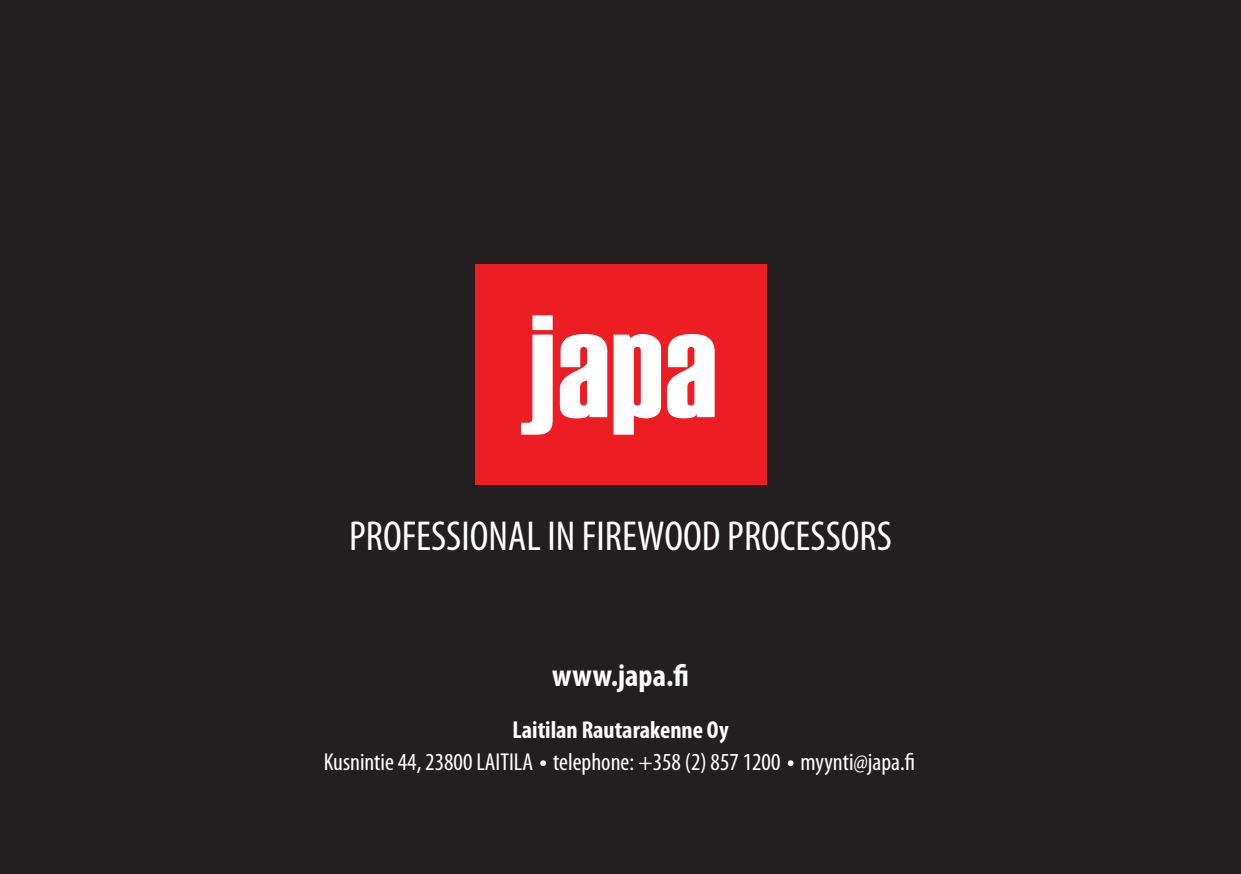
<style>
.page{position:relative;width:1241px;height:874px;background:#fff}
.page>*{position:absolute;margin:0;border:0;box-sizing:border-box;transform-origin:0 0}
.t1{font:condensed 42px "Myriad Pro";color:#fff}
.t2{font:700 condensed 31.5px "Myriad Pro";color:#fff}
.t3{font:condensed 24.5px "Myriad Pro";color:#fff}
.t4{font:700 condensed 24.5px "Myriad Pro";color:#fff}
</style>
<div class="page">
<div style="left:0;top:0;width:1240px;height:873px;background:#231f20"></div>
<svg style="left:540px;top:760px;width:6px;height:5px"></svg>
<svg style="left:787px;top:760px;width:6px;height:5px"></svg>
<div style="left:475px;top:264px;width:291px;height:220px;background:#ed1d24"></div>
<svg style="left:521px;top:315px;width:193px;height:119px"></svg>
<h1 class="t1" style="left:349px;top:510px;width:544px">PROFESSIONAL IN FIREWOOD PROCESSORS</h1>
<p class="t2" style="left:552px;top:655px;width:138px">www.japa.fi</p>
<p class="t4" style="left:512px;top:714px;width:218px">Laitilan Rautarakenne Oy</p>
<p class="t3" style="left:323px;top:747px;width:593px">Kusnintie 44, 23800 LAITILA telephone: +358 (2) 857 1200 myynti@japa.fi</p>
</div>
